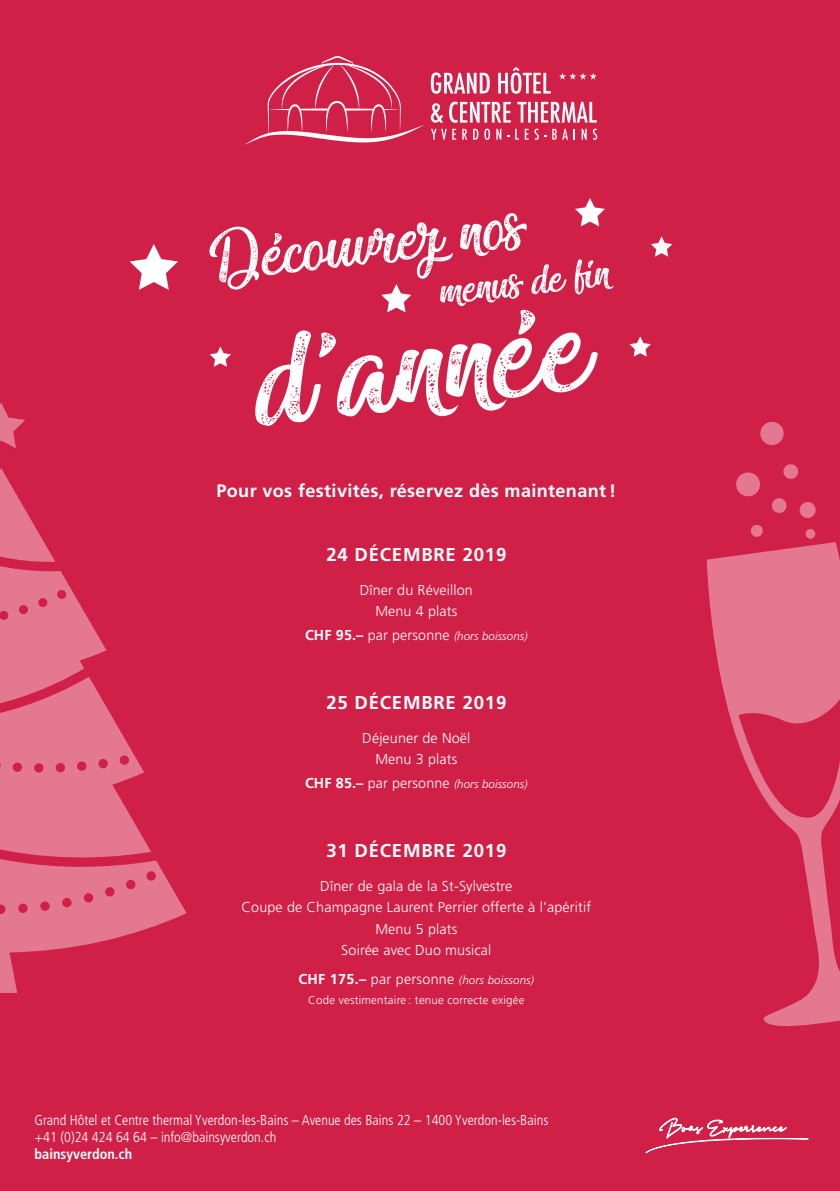
<style>
.page{position:relative;width:840px;height:1191px;background:#fff}
.page>*{position:absolute;margin:0;border:0;box-sizing:border-box;transform-origin:0 0}
.t1{font:178.2px "Miraculous&Christmas";color:#fff}
.t2{font:85.2px "Miraculous&Christmas";color:#fff}
.t3{font:56px "Miraculous&Christmas";color:#fff}
.t4{font:700 18.6px "Frutiger LT Std";letter-spacing:.04em;color:#fff}
.t5{font:700 18px "Frutiger LT Std";letter-spacing:.02em;color:#fff}
.t6{font:300 14.4px/21.4px "Frutiger LT Std";letter-spacing:.01em;color:#fff;text-align:center}
.t7{font:300 condensed 14.4px/17.2px "Frutiger LT Std";color:#fff}
.t8{font:700 condensed 14.4px "Frutiger LT Std";color:#fff}
.t9{font:300 11.4px/20.6px "Frutiger LT Std";letter-spacing:.02em;color:#fff;text-align:center}
.t10{font:italic 300 11.4px "Frutiger LT Std";letter-spacing:.01em;color:#fff}
.s1{font-weight:700;font-style:normal;font-size:14.4px}
.s2{font-style:normal;font-size:14.4px}
.s3{font-weight:700;font-size:14.4px}
.s4{font-size:14.4px}
.s5{font-style:italic}
</style>
<div class="page">
<div style="left:0;top:0;width:839px;height:1191px;background:#d12048"></div>
<svg style="left:244px;top:56px;width:180px;height:89px"></svg>
<svg style="left:430px;top:72px;width:59px;height:22px"></svg>
<svg style="left:498px;top:67px;width:52px;height:27px"></svg>
<svg style="left:430px;top:103px;width:13px;height:20px"></svg>
<svg style="left:449px;top:102px;width:61px;height:21px"></svg>
<svg style="left:517px;top:102px;width:79px;height:21px"></svg>
<svg style="left:431px;top:129px;width:15px;height:11px"></svg>
<svg style="left:452px;top:129px;width:4px;height:11px"></svg>
<svg style="left:462px;top:129px;width:5px;height:11px"></svg>
<svg style="left:473px;top:129px;width:5px;height:11px"></svg>
<svg style="left:484px;top:129px;width:6px;height:11px"></svg>
<svg style="left:496px;top:129px;width:13px;height:11px"></svg>
<svg style="left:515px;top:129px;width:3px;height:11px"></svg>
<svg style="left:524px;top:129px;width:4px;height:11px"></svg>
<svg style="left:534px;top:129px;width:12px;height:11px"></svg>
<svg style="left:552px;top:129px;width:4px;height:11px"></svg>
<svg style="left:562px;top:129px;width:5px;height:11px"></svg>
<svg style="left:573px;top:129px;width:2px;height:11px"></svg>
<svg style="left:581px;top:129px;width:5px;height:11px"></svg>
<svg style="left:592px;top:129px;width:5px;height:11px"></svg>
<svg style="left:559px;top:73px;width:37px;height:7px"></svg>
<svg style="left:645px;top:1117px;width:163px;height:36px"></svg>
<svg style="left:130px;top:244px;width:48px;height:46px"></svg>
<svg style="left:210px;top:346px;width:21px;height:21px"></svg>
<svg style="left:629px;top:336px;width:21px;height:21px"></svg>
<svg style="left:575px;top:198px;width:29px;height:28px"></svg>
<svg style="left:381px;top:284px;width:30px;height:28px"></svg>
<svg style="left:651px;top:236px;width:21px;height:21px"></svg>
<svg style="left:750px;top:525px;width:13px;height:12px"></svg>
<svg style="left:805px;top:529px;width:10px;height:10px"></svg>
<svg style="left:799px;top:502px;width:17px;height:16px"></svg>
<svg style="left:736px;top:472px;width:24px;height:25px"></svg>
<svg style="left:772px;top:498px;width:15px;height:15px"></svg>
<svg style="left:783px;top:464px;width:15px;height:15px"></svg>
<svg style="left:760px;top:421px;width:24px;height:24px"></svg>
<svg style="left:706px;top:542px;width:133px;height:484px"></svg>
<svg style="left:738px;top:685px;width:101px;height:136px"></svg>
<svg style="left:0;top:468px;width:186px;height:525px"></svg>
<svg style="left:0;top:402px;width:25px;height:46px"></svg>
<h2 class="t2" style="left:204px;top:217px;width:316px;rotate:-7deg">Découvrez nos</h2>
<h1 class="t1" style="left:248px;top:287px;width:335px;rotate:-6deg">d’année</h1>
<h3 class="t3" style="left:437px;top:262px;width:172px;rotate:-7deg">menus de fin</h3>
<p class="t5" style="left:216px;top:480px;width:401px">Pour vos festivités, réservez dès maintenant!</p>
<p class="t4" style="left:326px;top:544px;width:181px">24 DÉCEMBRE 2019</p>
<p class="t6" style="left:359px;top:579px;width:115px">Dîner du Réveillon<br>Menu 4 plats</p>
<p class="t10" style="left:305px;top:630px;width:224px"><span class="s1">CHF 95.–</span> <span class="s2">par personne</span> (hors boissons)</p>
<p class="t4" style="left:326px;top:692px;width:181px">25 DÉCEMBRE 2019</p>
<p class="t6" style="left:362px;top:727px;width:109px">Déjeuner de Noël<br>Menu 3 plats</p>
<p class="t10" style="left:305px;top:778px;width:224px"><span class="s1">CHF 85.–</span> <span class="s2">par personne</span> (hors boissons)</p>
<p class="t4" style="left:326px;top:840px;width:181px">31 DÉCEMBRE 2019</p>
<p class="t6" style="left:241px;top:875px;width:351px">Dîner de gala de la St-Sylvestre<br>Coupe de Champagne Laurent Perrier offerte à l’apéritif<br>Menu 5 plats<br>Soirée avec Duo musical</p>
<p class="t9" style="left:298px;top:969px;width:237px"><span class="s3">CHF 175.–</span> <span class="s4">par personne</span> <span class="s5">(hors boissons)<br></span>Code vestimentaire : tenue correcte exigée</p>
<p class="t7" style="left:35px;top:1111px;width:515px">Grand Hôtel et Centre thermal Yverdon-les-Bains – Avenue des Bains 22 – 1400 Yverdon-les-Bains +41 (0)24 424 64 64 – info@bainsyverdon.ch</p>
<p class="t8" style="left:35px;top:1145px;width:99px">bainsyverdon.ch</p>
</div>
